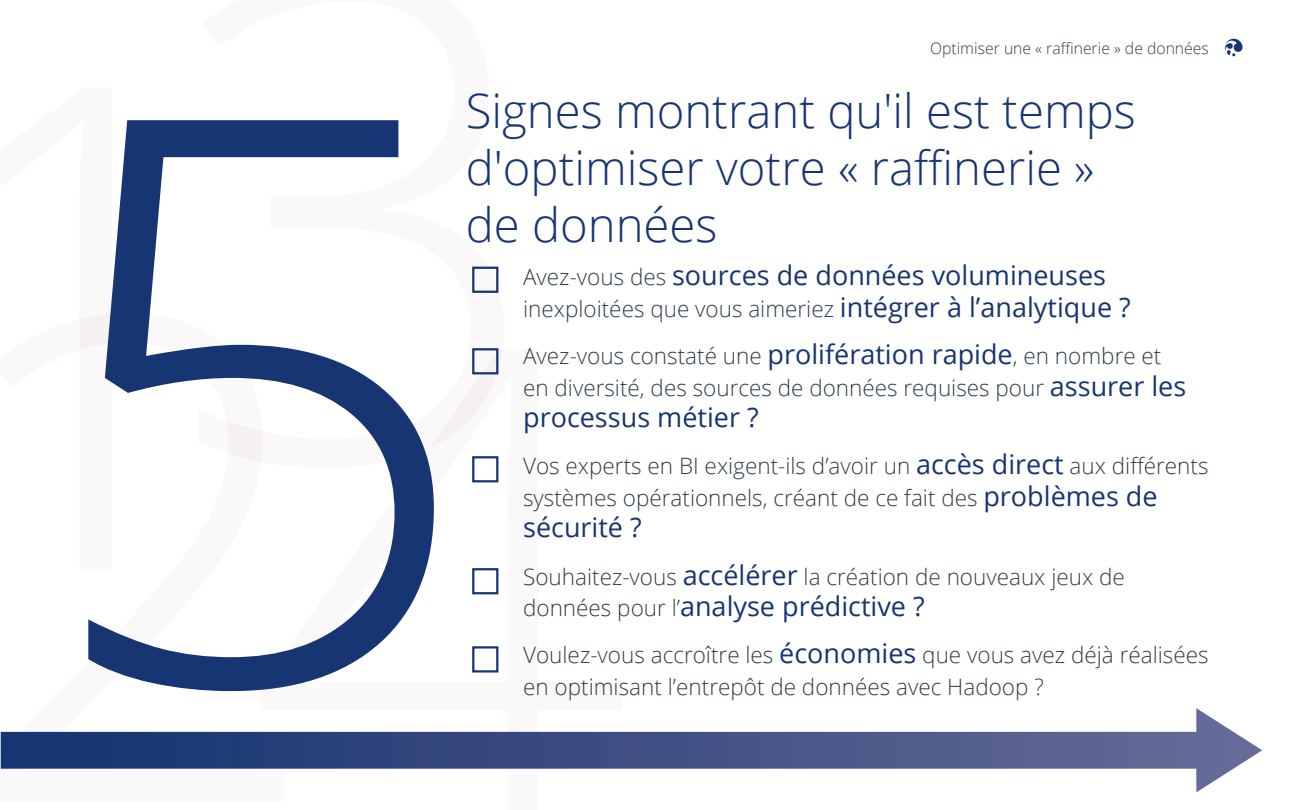
<style>
.page{position:relative;width:1296px;height:810px;background:#fff}
.page>*{position:absolute;margin:0;border:0;box-sizing:border-box;transform-origin:0 0}
.t1{font:300 47.25px/56.7px "Open Sans";color:#173572}
.t2{font:27px "Open Sans";color:#173572}
.t3{font:300 22.5px/31.5px "Open Sans";color:#313e48}
.t4{font:300 15.75px "Open Sans";color:#313e48}
.s1{font-weight:300;font-size:22.5px;color:#313e48}
.s2{font-weight:400;font-size:27px;color:#173572}
</style>
<div class="page">
<svg style="left:434px;top:349px;width:68px;height:324px"></svg>
<div style="left:472px;top:267px;width:26px;height:26px;border:2px solid #173572"></div>
<div style="left:472px;top:456px;width:26px;height:26px;border:2px solid #173572"></div>
<div style="left:472px;top:568px;width:26px;height:26px;border:2px solid #173572"></div>
<div style="left:472px;top:646px;width:26px;height:27px;border:2px solid #173572"></div>
<div style="left:472px;top:348px;width:26px;height:26px;border:2px solid #173572"></div>
<svg style="left:1px;top:708px;width:1261px;height:84px"></svg>
<svg style="left:88px;top:120px;width:346px;height:571px"></svg>
<svg style="left:1225px;top:39px;width:18px;height:17px"></svg>
<p class="t4" style="left:930px;top:37px;width:280px">Optimiser une « raffinerie » de données</p>
<p class="t1" style="left:466px;top:82px;width:672px">Signes montrant qu'il est temps d'optimiser votre « raffinerie » de données</p>
<p class="t2" style="left:523px;top:257px;width:584px"><span class="s1">Avez-vous des</span> sources de données volumineuses</p>
<p class="t3" style="left:523px;top:292px;width:609px">inexploitées que vous aimeriez <span class="s2">intégrer à l’analytique ?</span></p>
<p class="t3" style="left:523px;top:340px;width:665px">Avez-vous constaté une <span class="s2">prolifération rapide</span>, en nombre et en diversité, des sources de données requises pour <span class="s2">assurer les</span></p>
<p class="t2" style="left:523px;top:399px;width:237px">processus métier ?</p>
<p class="t3" style="left:523px;top:450px;width:687px">Vos experts en BI exigent-ils d’avoir un <span class="s2">accès direct</span> aux différents systèmes opérationnels, créant de ce fait des <span class="s2">problèmes de</span></p>
<p class="t2" style="left:523px;top:509px;width:120px">sécurité ?</p>
<p class="t3" style="left:523px;top:560px;width:603px">Souhaitez-vous <span class="s2">accélérer</span> la création de nouveaux jeux de</p>
<p class="t2" style="left:523px;top:588px;width:403px"><span class="s1">données pour l’</span>analyse prédictive ?</p>
<p class="t3" style="left:523px;top:639px;width:687px">Voulez-vous accroître les <span class="s2">économies</span> que vous avez déjà réalisées en optimisant l’entrepôt de données avec Hadoop ?</p>
</div>
